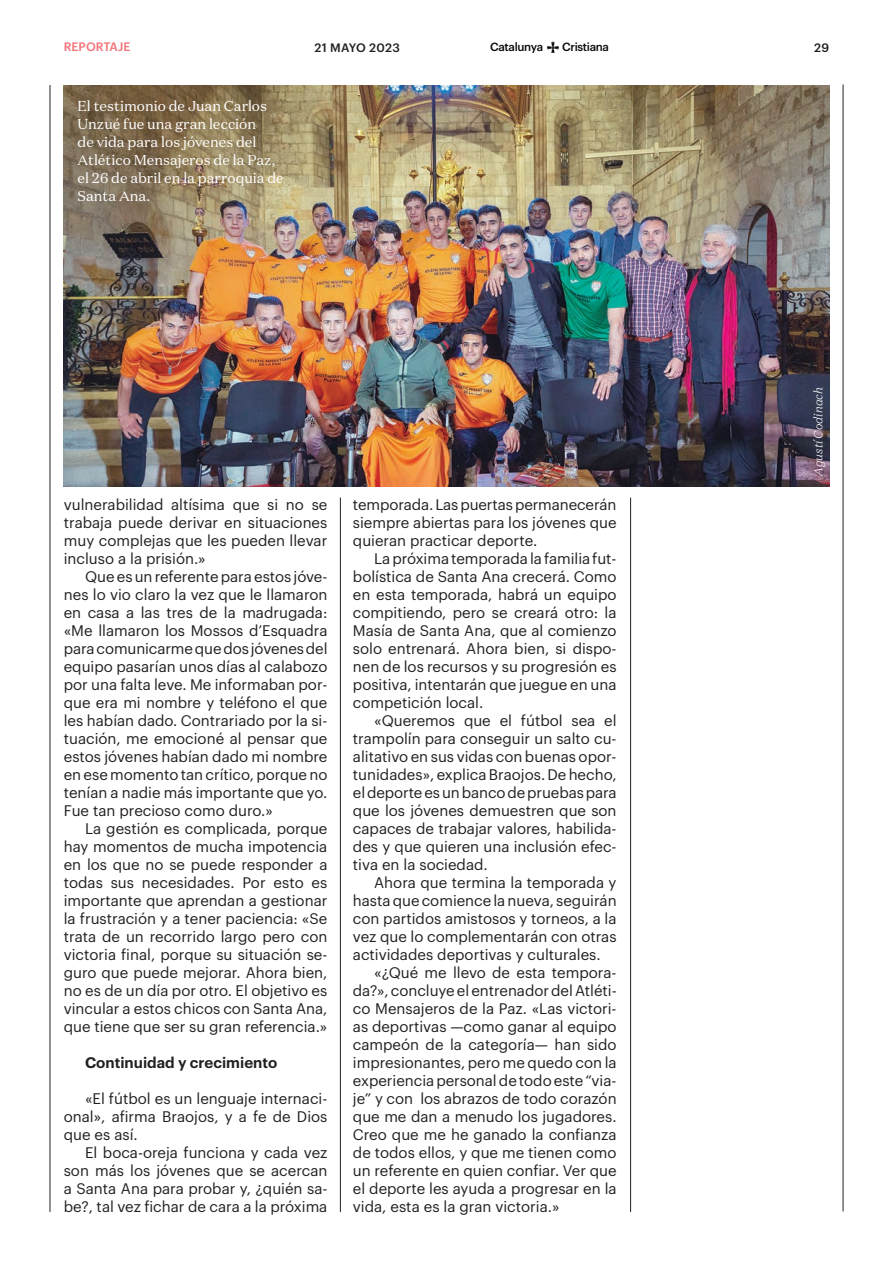
<style>
.page{position:relative;width:893px;height:1263px;background:#fff}
.page>*{position:absolute;margin:0;border:0;box-sizing:border-box;transform-origin:0 0}
.t1{font:15px/18px "Graphik";color:#231f20;text-align:justify}
.t2{font:600 15px "Graphik";color:#231f20}
.t3{font:14.25px/18px "Domaine Text";color:#fff}
.t4{font:italic 300 12px "Domaine Text";color:#fff}
.t5{font:500 12px "Graphik";letter-spacing:.025em;color:#231f20}
.t6{font:500 12px "Graphik";color:#f27278}
.t7{font:500 11.55px "Graphik";letter-spacing:-.03em;color:#07090c}
</style>
<div class="page">
<svg style="left:547px;top:42px;width:12px;height:11px"></svg>
<hr style="left:843px;top:85px;width:1px;height:1126px;background:#231f20">
<hr style="left:50px;top:85px;width:1px;height:1127px;background:#231f20">
<hr style="left:340px;top:497px;width:1px;height:715px;background:#231f20">
<img style="left:64px;top:85px;width:765px;height:402px">
<hr style="left:630px;top:497px;width:1px;height:715px;background:#231f20">
<p class="t6" style="left:64px;top:38px;width:68px">REPORTAJE</p>
<p class="t5" style="left:314px;top:38px;width:87px">21 MAYO 2023</p>
<p class="t7" style="left:490px;top:38px;width:54px">Catalunya</p>
<p class="t7" style="left:562px;top:38px;width:48px">Cristiana</p>
<p class="t5" style="left:814px;top:38px;width:16px">29</p>
<p class="t3" style="left:78px;top:97px;width:208px">El testimonio de Juan Carlos<br>Unzué fue una gran lección<br>de vida para los jóvenes del<br>Atlético Mensajeros de la Paz, el 26 de abril en la parroquia de<br>Santa Ana.</p>
<p class="t1" style="left:64px;top:494px;width:265px">vulnerabilidad altísima que si no se trabaja puede derivar en situaciones muy complejas que les pueden llevar incluso a la prisión.»</p>
<p class="t1" style="left:64px;top:566px;width:265px;text-indent:21px">Que es un referente para estos jóve&shy;nes lo vio claro la vez que le llamaron en casa a las tres de la madrugada: «Me llamaron los Mossos d’Esquadra para comunicarme que dos jóvenes del equipo pasarían unos días al calabozo por una falta leve. Me informaban por&shy;que era mi nombre y teléfono el que les habían dado. Contrariado por la si&shy;tuación, me emocioné al pensar que estos jóvenes habían dado mi nombre en ese momento tan crítico, porque no tenían a nadie más importante que yo.<br>Fue tan precioso como duro.»</p>
<p class="t1" style="left:64px;top:818px;width:265px;text-indent:21px">La gestión es complicada, porque hay momentos de mucha impotencia en los que no se puede responder a todas sus necesidades. Por esto es importante que aprendan a gestionar la frustración y a tener paciencia: «Se trata de un recorrido largo pero con victoria final, porque su situación se&shy;guro que puede mejorar. Ahora bien, no es de un día por otro. El objetivo es vincular a estos chicos con Santa Ana, que tiene que ser su gran referencia.»</p>
<p class="t2" style="left:85px;top:1051px;width:194px">Continuidad y crecimiento</p>
<p class="t1" style="left:64px;top:1088px;width:265px;text-indent:21px">«El fútbol es un lenguaje internaci&shy;onal», afirma Braojos, y a fe de Dios que es así.</p>
<p class="t1" style="left:64px;top:1142px;width:265px;text-indent:21px">El boca-oreja funciona y cada vez son más los jóvenes que se acercan a Santa Ana para probar y, ¿quién sa&shy;be?, tal vez fichar de cara a la próxima</p>
<p class="t1" style="left:353px;top:494px;width:265px">temporada. Las puertas permanecerán siempre abiertas para los jóvenes que quieran practicar deporte.</p>
<p class="t1" style="left:353px;top:548px;width:265px;text-indent:21px">La próxima temporada la familia fut&shy;bolística de Santa Ana crecerá. Como en esta temporada, habrá un equipo compitiendo, pero se creará otro: la Masía de Santa Ana, que al comienzo solo entrenará. Ahora bien, si dispo&shy;nen de los recursos y su progresión es positiva, intentarán que juegue en una competición local.</p>
<p class="t1" style="left:353px;top:710px;width:265px;text-indent:21px">«Queremos que el fútbol sea el trampolín para conseguir un salto cu&shy;alitativo en sus vidas con buenas opor&shy;tunidades», explica Braojos. De hecho, el deporte es un banco de pruebas para que los jóvenes demuestren que son capaces de trabajar valores, habilida&shy;des y que quieren una inclusión efec&shy;tiva en la sociedad.</p>
<p class="t1" style="left:353px;top:872px;width:265px;text-indent:21px">Ahora que termina la temporada y hasta que comience la nueva, seguirán con partidos amistosos y torneos, a la vez que lo complementarán con otras actividades deportivas y culturales.</p>
<p class="t1" style="left:353px;top:962px;width:265px;text-indent:21px">«¿Qué me llevo de esta tempora&shy;da?», concluye el entrenador del Atléti&shy;co Mensajeros de la Paz. «Las victori&shy;as deportivas —como ganar al equipo campeón de la categoría— han sido impresionantes, pero me quedo con la experiencia personal de todo este “via&shy;je” y con los abrazos de todo corazón que me dan a menudo los jugadores.<br>Creo que me he ganado la confianza de todos ellos, y que me tienen como un referente en quien confiar. Ver que el deporte les ayuda a progresar en la vida, esta es la gran victoria.»</p>
<p class="t4" style="left:811px;top:476px;width:91px;rotate:-90deg">Agustí Codinach</p>
</div>
